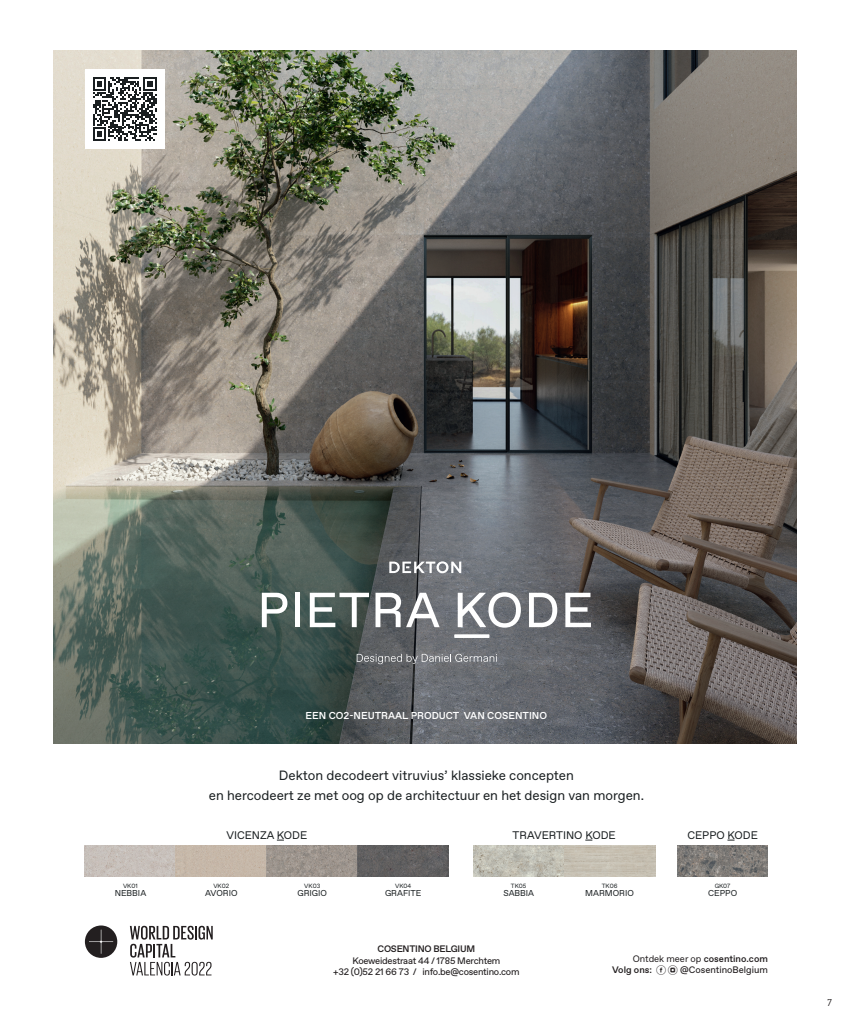
<style>
.page{position:relative;width:851px;height:1028px;background:#fff}
.page>*{position:absolute;margin:0;border:0;box-sizing:border-box;transform-origin:0 0}
.t1{font:13.5px/19.6px "ABC Favorit";color:#1a1f21;text-align:center}
.t2{font:300 11.25px "PF Handbook Pro";color:#231f20}
.t3{font:11px "ABC Favorit";color:#1a1f21}
.t4{font:500 10px "ABC Favorit";color:#fff}
.t5{font:9.38px/11.2px "ABC Favorit";letter-spacing:-.025em;color:#231f20;text-align:center}
.t6{font:500 9.38px/11.2px "ABC Favorit";color:#231f20}
.t7{font:9.38px "ABC Favorit";color:#231f20}
.t8{font:500 9.38px "ABC Favorit";letter-spacing:-.025em;color:#231f20}
.t9{font:8.62px "ABC Favorit";color:#1a1f21}
.t10{font:6.12px "ABC Favorit";color:#1a1f21}
.s1{font-weight:400}
</style>
<div class="page">
<img style="left:53px;top:51px;width:743px;height:692px">
<svg style="left:262px;top:592px;width:25px;height:35px"></svg>
<hr style="left:295px;top:592px;width:4px;height:35px;background:#fff">
<svg style="left:310px;top:592px;width:59px;height:35px"></svg>
<svg style="left:375px;top:592px;width:64px;height:35px"></svg>
<svg style="left:457px;top:592px;width:64px;height:35px"></svg>
<svg style="left:529px;top:592px;width:28px;height:35px"></svg>
<svg style="left:565px;top:592px;width:26px;height:35px"></svg>
<svg style="left:389px;top:561px;width:72px;height:12px"></svg>
<svg style="left:454px;top:634px;width:35px;height:4px"></svg>
<svg style="left:356px;top:654px;width:141px;height:10px"></svg>
<div style="left:85px;top:69px;width:80px;height:80px;background:#fff"></div>
<svg style="left:93px;top:77px;width:64px;height:64px"></svg>
<img style="left:473px;top:845px;width:182px;height:32px">
<img style="left:677px;top:845px;width:90px;height:32px">
<img style="left:85px;top:845px;width:363px;height:32px">
<svg style="left:85px;top:925px;width:32px;height:33px"></svg>
<svg style="left:130px;top:925px;width:83px;height:50px"></svg>
<p class="t4" style="left:305px;top:709px;width:243px">EEN CO2-NEUTRAAL PRODUCT VAN COSENTINO</p>
<p class="t1" style="left:209px;top:765px;width:436px">Dekton decodeert vitruvius’ klassieke concepten<br>en hercodeert ze met oog op de architectuur en het design van morgen.</p>
<p class="t3" style="left:226px;top:828px;width:82px">VICENZA KODE</p>
<p class="t10" style="left:123px;top:882px;width:16px">VK01</p>
<p class="t10" style="left:213px;top:882px;width:17px">VK02</p>
<p class="t10" style="left:304px;top:882px;width:17px">VK03</p>
<p class="t10" style="left:395px;top:882px;width:18px">VK04</p>
<p class="t9" style="left:385px;top:888px;width:38px">GRAFITE</p>
<p class="t9" style="left:115px;top:888px;width:33px">NEBBIA</p>
<p class="t9" style="left:205px;top:888px;width:34px">AVORIO</p>
<p class="t9" style="left:297px;top:888px;width:31px">GRIGIO</p>
<p class="t3" style="left:512px;top:828px;width:105px">TRAVERTINO KODE</p>
<p class="t10" style="left:511px;top:882px;width:17px">TK05</p>
<p class="t10" style="left:601px;top:882px;width:17px">TK06</p>
<p class="t9" style="left:503px;top:888px;width:32px">SABBIA</p>
<p class="t9" style="left:585px;top:888px;width:50px">MARMORIO</p>
<p class="t3" style="left:687px;top:828px;width:72px">CEPPO KODE</p>
<p class="t10" style="left:714px;top:882px;width:17px">GK07</p>
<p class="t9" style="left:708px;top:888px;width:31px">CEPPO</p>
<p class="t8" style="left:377px;top:943px;width:99px">COSENTINO BELGIUM</p>
<p class="t5" style="left:333px;top:955px;width:188px">Koeweidestraat 44 / 1785 Merchtem<br>+32 (0)52 21 66 73 / info.be@cosentino.com</p>
<p class="t6" style="left:612px;top:953px;width:157px;text-indent:20px"><span class="s1">Ontdek meer op</span> cosentino.com<br>Volg ons:</p>
<p class="t7" style="left:680px;top:964px;width:89px">@CosentinoBelgium</p>
<p class="t2" style="left:827px;top:995px;width:7px">7</p>
</div>
